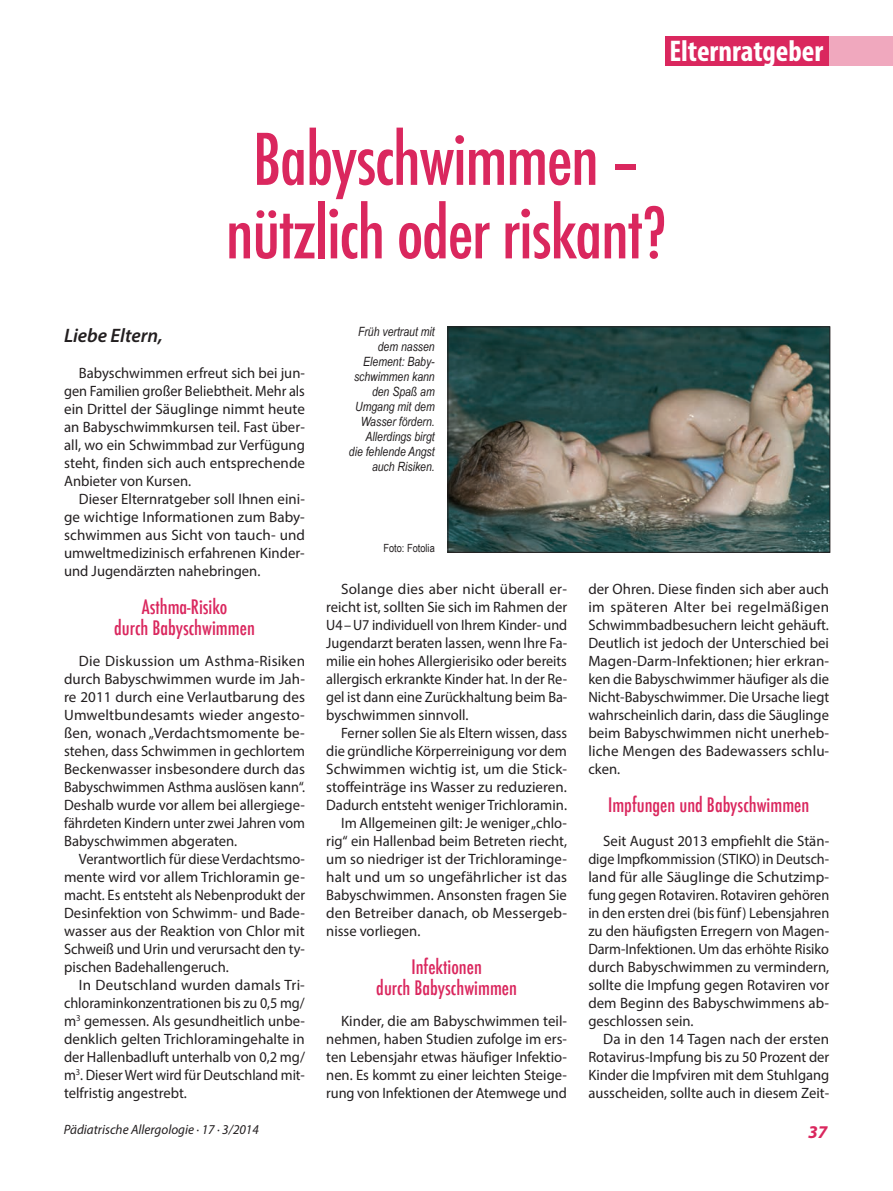
<style>
.page{position:relative;width:893px;height:1191px;background:#fff}
.page>*{position:absolute;margin:0;border:0;box-sizing:border-box;transform-origin:0 0}
.t1{font:500 condensed 69px/73.5px "Futura";letter-spacing:-.02em;color:#da275e;text-align:center}
.t2{font:700 condensed 30px "Myriad Pro";color:#fff}
.t3{font:500 condensed 19.5px/21px "Futura";color:#da275e;text-align:center}
.t4{font:italic 600 19.5px "Myriad Pro";letter-spacing:-.005em;color:#231f20}
.t5{font:italic 700 18px "Myriad Pro";color:#da275e}
.t6{font:15px/18px "Myriad Pro";color:#231f20;text-align:justify}
.t7{font:15px/18px "Myriad Pro";color:#231f20;text-align:justify;scale:.96 1}
.t8{font:15px "Myriad Pro";color:#231f20;scale:.95 1}
.t9{font:italic 13.5px "Myriad Pro";color:#231f20}
.t10{font:italic 12.75px/15px "Arial Narrow";color:#231f20;text-align:right}
.t11{font:11.25px "Arial Narrow";color:#231f20}
</style>
<div class="page">
<div style="left:665px;top:36px;width:228px;height:29px;background:#da275e"></div>
<div style="left:829px;top:36px;width:64px;height:30px;background:#f0a8be"></div>
<img style="left:450px;top:328px;width:378px;height:223px">
<div style="left:448px;top:326px;width:382px;height:227px;border:1px solid #231f20"></div>
<h2 class="t2" style="left:669px;top:32px;width:155px">Elternratgeber</h2>
<h1 class="t1" style="left:226px;top:123px;width:443px">Babyschwimmen – nützlich oder riskant?</h1>
<h3 class="t4" style="left:64px;top:323px;width:100px">Liebe Eltern,</h3>
<p class="t6" style="left:64px;top:364px;width:242px;text-indent:15px">Babyschwimmen erfreut sich bei jun&shy;gen Familien großer Beliebtheit. Mehr als ein Drittel der Säuglinge nimmt heute an Babyschwimmkursen teil. Fast über&shy;all, wo ein Schwimmbad zur Verfügung steht, finden sich auch entsprechende Anbieter von Kursen.</p>
<p class="t6" style="left:64px;top:490px;width:243px;text-indent:15px">Dieser Elternratgeber soll Ihnen eini&shy;ge wichtige Informationen zum Baby&shy;schwimmen aus Sicht von tauch- und umweltmedizinisch erfahrenen Kinder&shy;und Jugendärzten nahebringen.</p>
<h3 class="t3" style="left:114px;top:596px;width:142px">Asthma-Risiko<br>durch Babyschwimmen</h3>
<p class="t6" style="left:64px;top:652px;width:243px;text-indent:15px">Die Diskussion um Asthma-Risiken durch Babyschwimmen wurde im Jah&shy;re 2011 durch eine Verlautbarung des Umweltbundesamts wieder angesto&shy;ßen, wonach „Verdachtsmomente be&shy;stehen, dass Schwimmen in gechlortem Beckenwasser insbesondere durch das Babyschwimmen Asthma auslösen kann“.<br>Deshalb wurde vor allem bei allergiege&shy;fährdeten Kindern unter zwei Jahren vom Babyschwimmen abgeraten.</p>
<p class="t7" style="left:64px;top:850px;width:252px;text-indent:15px">Verantwortlich für diese Verdachtsmo&shy;mente wird vor allem Trichloramin ge&shy;macht. Es entsteht als Nebenprodukt der Desinfektion von Schwimm- und Bade&shy;wasser aus der Reaktion von Chlor mit Schweiß und Urin und verursacht den ty&shy;pischen Badehallengeruch.</p>
<p class="t6" style="left:64px;top:976px;width:242px;text-indent:15px">In Deutschland wurden damals Tri&shy;chloraminkonzentrationen bis zu 0,5 mg/ m<sup>3</sup> gemessen. Als gesundheitlich unbe&shy;denklich gelten Trichloramingehalte in der Hallenbadluft unterhalb von 0,2 mg/ m<sup>3</sup>. Dieser Wert wird für Deutschland mit&shy;telfristig angestrebt.</p>
<p class="t10" style="left:349px;top:323px;width:87px">Früh vertraut mit dem nassen<br>Element: Baby&shy;schwimmen kann den Spaß am<br>Umgang mit dem<br>Wasser fördern.<br>Allerdings birgt die fehlende Angst auch Risiken.</p>
<p class="t11" style="left:383px;top:539px;width:53px">Foto: Fotolia</p>
<p class="t6" style="left:326px;top:580px;width:242px;text-indent:15px">Solange dies aber nicht überall er&shy;reicht ist, sollten Sie sich im Rahmen der U4–U7 individuell von Ihrem Kinder- und Jugendarzt beraten lassen, wenn Ihre Fa&shy;milie ein hohes Allergierisiko oder bereits allergisch erkrankte Kinder hat. In der Re&shy;gel ist dann eine Zurückhaltung beim Ba&shy;byschwimmen sinnvoll.</p>
<p class="t8" style="left:341px;top:724px;width:239px">Ferner sollen Sie als Eltern wissen, dass</p>
<p class="t7" style="left:326px;top:742px;width:252px">die gründliche Körperreinigung vor dem</p>
<p class="t6" style="left:326px;top:760px;width:242px">Schwimmen wichtig ist, um die Stick-</p>
<p class="t6" style="left:326px;top:778px;width:242px">stoffeinträge ins Wasser zu reduzieren.</p>
<p class="t6" style="left:326px;top:796px;width:242px">Dadurch entsteht weniger Trichloramin.</p>
<p class="t6" style="left:341px;top:814px;width:227px">Im Allgemeinen gilt: Je weniger „chlo-</p>
<p class="t6" style="left:326px;top:832px;width:242px">rig“ ein Hallenbad beim Betreten riecht,</p>
<p class="t6" style="left:326px;top:850px;width:242px">um so niedriger ist der Trichloraminge-</p>
<p class="t6" style="left:326px;top:868px;width:242px">halt und um so ungefährlicher ist das</p>
<p class="t6" style="left:326px;top:886px;width:242px">Babyschwimmen. Ansonsten fragen Sie</p>
<p class="t6" style="left:326px;top:904px;width:242px">den Betreiber danach, ob Messergeb-</p>
<p class="t6" style="left:326px;top:922px;width:96px">nisse vorliegen.</p>
<h3 class="t3" style="left:376px;top:956px;width:142px">Infektionen<br>durch Babyschwimmen</h3>
<p class="t6" style="left:326px;top:1012px;width:242px;text-indent:15px">Kinder, die am Babyschwimmen teil&shy;nehmen, haben Studien zufolge im ers&shy;ten Lebensjahr etwas häufiger Infektio&shy;nen. Es kommt zu einer leichten Steige&shy;rung von Infektionen der Atemwege und</p>
<p class="t6" style="left:588px;top:580px;width:242px">der Ohren. Diese finden sich aber auch im späteren Alter bei regelmäßigen Schwimmbadbesuchern leicht gehäuft.<br>Deutlich ist jedoch der Unterschied bei Magen-Darm-Infektionen; hier erkran&shy;ken die Babyschwimmer häufiger als die Nicht-Babyschwimmer. Die Ursache liegt wahrscheinlich darin, dass die Säuglinge beim Babyschwimmen nicht unerheb&shy;liche Mengen des Badewassers schlu&shy;cken.</p>
<h3 class="t3" style="left:608px;top:794px;width:203px">Impfungen und Babyschwimmen</h3>
<p class="t6" style="left:588px;top:832px;width:242px;text-indent:15px">Seit August 2013 empfiehlt die Stän&shy;dige Impfkommission (STIKO) in Deutsch&shy;land für alle Säuglinge die Schutzimp&shy;fung gegen Rotaviren. Rotaviren gehören in den ersten drei (bis fünf) Lebensjahren zu den häufigsten Erregern von Magen-Darm-Infektionen. Um das erhöhte Risiko durch Babyschwimmen zu vermindern, sollte die Impfung gegen Rotaviren vor dem Beginn des Babyschwimmens ab&shy;geschlossen sein.</p>
<p class="t6" style="left:588px;top:1030px;width:242px;text-indent:15px">Da in den 14 Tagen nach der ersten Rotavirus-Impfung bis zu 50 Prozent der Kinder die Impfviren mit dem Stuhlgang ausscheiden, sollte auch in diesem Zeit-</p>
<p class="t9" style="left:64px;top:1121px;width:197px">Pädiatrische Allergologie ∙ 17 ∙ 3/2014</p>
<p class="t5" style="left:808px;top:1120px;width:21px">37</p>
</div>
